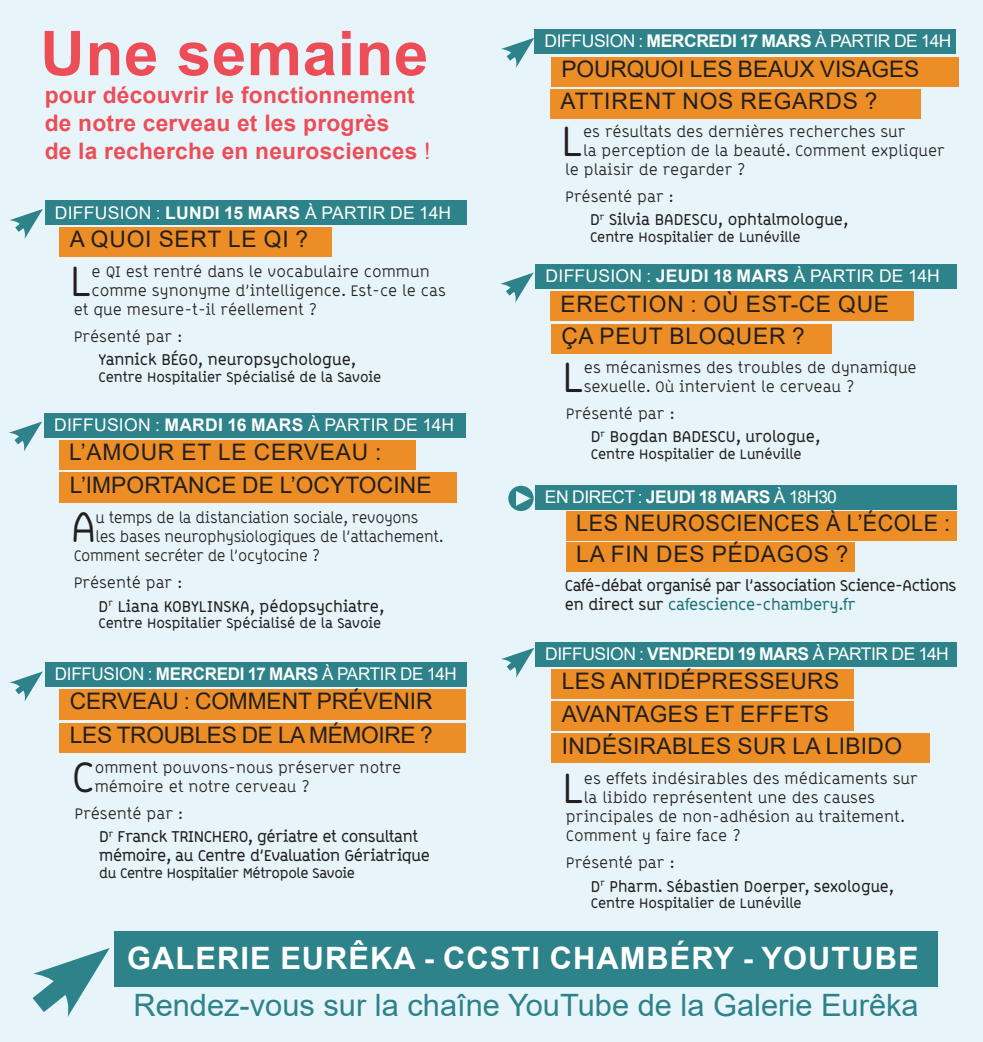
<style>
.page{position:relative;width:983px;height:1042px;background:#fff}
.page>*{position:absolute;margin:0;border:0;box-sizing:border-box;transform-origin:0 0}
.t1{font:700 61.95px "Arial";letter-spacing:.01em;color:#ed4d57}
.t2{font:43.93px "B Line Chambery";color:#231f20}
.t3{font:43.93px "B Line Chambery";color:#231f20;scale:.96 1}
.t4{font:30.8px "Arial";color:#2e8289}
.t5{font:700 30.8px "Arial";letter-spacing:.035em;color:#fff}
.t6{font:700 22.75px/28px "Arial";letter-spacing:.01em;color:#ed4d57}
.t7{font:22.75px "Arial";letter-spacing:.035em;color:#231f20}
.t8{font:22.75px/32.2px "Arial";letter-spacing:.015em;color:#231f20}
.t9{font:22.75px/32.2px "Arial";letter-spacing:-.005em;color:#231f20}
.t10{font:22.75px "Arial";letter-spacing:.015em;color:#231f20;scale:.95 1}
.t11{font:22.75px "Arial";letter-spacing:-.015em;color:#231f20}
.t12{font:17.5px "Arial";letter-spacing:-.015em;color:#fff}
.t13{font:17.5px "Arial";letter-spacing:.015em;color:#fff}
.t14{font:15.75px/18.9px "B Line Chambery";letter-spacing:-.005em;color:#231f20}
.t15{font:700 15.75px/23.1px "B Line Chambery";letter-spacing:-.01em;color:#231f20}
.t16{font:15.75px "B Line Chambery";letter-spacing:-.005em;color:#231f20;scale:.96 1}
.t17{font:700 15.75px/18.9px "B Line Chambery";letter-spacing:-.03em;color:#231f20}
.t18{font:700 14px "B Line Chambery";letter-spacing:-.005em;color:#231f20}
.s1{font-weight:400}
.s2{font-weight:700}
.s3{color:#227279}
</style>
<div class="page">
<div style="left:0;top:0;width:982px;height:1042px;background:#e7f5fb"></div>
<div style="left:45px;top:201px;width:421px;height:24px;background:#2e8289"></div>
<div style="left:534px;top:29px;width:422px;height:25px;background:#2e8289"></div>
<div style="left:534px;top:485px;width:422px;height:25px;background:#2e8289"></div>
<div style="left:44px;top:413px;width:422px;height:25px;background:#2e8289"></div>
<div style="left:535px;top:264px;width:422px;height:25px;background:#2e8289"></div>
<div style="left:45px;top:662px;width:421px;height:24px;background:#2e8289"></div>
<div style="left:535px;top:642px;width:421px;height:25px;background:#2e8289"></div>
<div style="left:60px;top:227px;width:271px;height:30px;background:#ed8d25"></div>
<div style="left:551px;top:57px;width:406px;height:29px;background:#ed8d25"></div>
<div style="left:550px;top:89px;width:370px;height:30px;background:#ed8d25"></div>
<div style="left:59px;top:440px;width:356px;height:30px;background:#ed8d25"></div>
<div style="left:114px;top:931px;width:823px;height:55px;background:#2e8289"></div>
<div style="left:550px;top:291px;width:363px;height:30px;background:#ed8d25"></div>
<div style="left:566px;top:511px;width:390px;height:30px;background:#ed8d25"></div>
<div style="left:60px;top:689px;width:406px;height:30px;background:#ed8d25"></div>
<div style="left:551px;top:669px;width:303px;height:30px;background:#ed8d25"></div>
<div style="left:60px;top:473px;width:396px;height:30px;background:#ed8d25"></div>
<div style="left:551px;top:324px;width:280px;height:30px;background:#ed8d25"></div>
<div style="left:566px;top:542px;width:288px;height:30px;background:#ed8d25"></div>
<div style="left:60px;top:722px;width:406px;height:30px;background:#ed8d25"></div>
<div style="left:551px;top:701px;width:303px;height:30px;background:#ed8d25"></div>
<div style="left:551px;top:733px;width:378px;height:30px;background:#ed8d25"></div>
<svg style="left:10px;top:209px;width:33px;height:30px"></svg>
<svg style="left:501px;top:38px;width:33px;height:30px"></svg>
<svg style="left:9px;top:421px;width:33px;height:31px"></svg>
<svg style="left:500px;top:273px;width:33px;height:30px"></svg>
<svg style="left:10px;top:671px;width:33px;height:30px"></svg>
<svg style="left:32px;top:948px;width:78px;height:69px"></svg>
<svg style="left:501px;top:648px;width:33px;height:30px"></svg>
<svg style="left:508px;top:486px;width:25px;height:25px"></svg>
<h1 class="t1" style="left:40px;top:10px;width:389px">Une semaine</h1>
<h3 class="t6" style="left:45px;top:81px;width:387px">pour découvrir le fonctionnement de notre cerveau et les progrès<br>de la recherche en neurosciences <span class="s1">!</span></h3>
<p class="t13" style="left:55px;top:200px;width:397px">DIFFUSION : <span class="s2">LUNDI 15 MARS</span> À PARTIR DE 14H</p>
<h3 class="t7" style="left:70px;top:224px;width:239px">A QUOI SERT LE QI ?</h3>
<h2 class="t2" style="left:69px;top:255px;width:24px">L</h2>
<p class="t14" style="left:92px;top:262px;width:339px">e QI est rentré dans le vocabulaire commun</p>
<p class="t14" style="left:92px;top:281px;width:356px">comme synonyme d’intelligence. Est-ce le cas</p>
<p class="t14" style="left:74px;top:300px;width:244px">et que mesure-t-il réellement ?</p>
<p class="t14" style="left:74px;top:327px;width:110px">Présenté par :</p>
<p class="t15" style="left:98px;top:348px;width:259px">Yannick BÉGO, neuropsychologue,</p>
<p class="t18" style="left:98px;top:368px;width:284px">Centre Hospitalier Spécialisé de la Savoie</p>
<p class="t13" style="left:54px;top:413px;width:401px">DIFFUSION : <span class="s2">MARDI 16 MARS</span> À PARTIR DE 14H</p>
<h3 class="t7" style="left:69px;top:437px;width:313px">L’AMOUR ET LE CERVEAU :</h3>
<h3 class="t8" style="left:70px;top:468px;width:363px">L’IMPORTANCE DE L’OCYTOCINE</h3>
<h2 class="t3" style="left:71px;top:502px;width:28px">A</h2>
<p class="t16" style="left:96px;top:509px;width:337px">u temps de la distanciation sociale, revoyons</p>
<p class="t16" style="left:96px;top:528px;width:363px">les bases neurophysiologiques de l’attachement.</p>
<p class="t16" style="left:74px;top:547px;width:258px">Comment secréter de l’ocytocine ?</p>
<p class="t15" style="left:98px;top:571px;width:287px;text-indent:-25px"><span class="s1">Présenté par :<br></span>D<sup>r</sup> Liana KOBYLINSKA, pédopsychiatre,</p>
<p class="t18" style="left:98px;top:615px;width:284px">Centre Hospitalier Spécialisé de la Savoie</p>
<p class="t12" style="left:55px;top:661px;width:403px">DIFFUSION : <span class="s2">MERCREDI 17 MARS</span> À PARTIR DE 14H</p>
<h3 class="t9" style="left:70px;top:685px;width:364px">CERVEAU : COMMENT PRÉVENIR</h3>
<h3 class="t11" style="left:70px;top:719px;width:364px">LES TROUBLES DE LA MÉMOIRE ?</h3>
<h2 class="t2" style="left:71px;top:751px;width:25px">C</h2>
<p class="t14" style="left:95px;top:758px;width:308px">omment pouvons-nous préserver notre mémoire et notre cerveau ?</p>
<p class="t15" style="left:99px;top:802px;width:320px;text-indent:-25px"><span class="s1">Présenté par :<br></span>D<sup>r</sup> Franck TRINCHERO, gériatre et consultant</p>
<p class="t15" style="left:99px;top:844px;width:332px">mémoire, au Centre d’Evaluation Gériatrique</p>
<p class="t18" style="left:99px;top:864px;width:257px">du Centre Hospitalier Métropole Savoie</p>
<p class="t12" style="left:544px;top:29px;width:408px">DIFFUSION : <span class="s2">MERCREDI 17 MARS</span> À PARTIR DE 14H</p>
<h3 class="t9" style="left:560px;top:53px;width:360px">POURQUOI LES BEAUX VISAGES<br>ATTIRENT NOS REGARDS ?</h3>
<h2 class="t2" style="left:560px;top:116px;width:24px">L</h2>
<p class="t14" style="left:583px;top:122px;width:324px">es résultats des dernières recherches sur</p>
<p class="t14" style="left:583px;top:141px;width:363px">la perception de la beauté. Comment expliquer</p>
<p class="t14" style="left:565px;top:160px;width:181px">le plaisir de regarder ?</p>
<p class="t15" style="left:590px;top:185px;width:259px;text-indent:-25px"><span class="s1">Présenté par :<br></span>D<sup>r</sup> Silvia BADESCU, ophtalmologue,</p>
<p class="t18" style="left:590px;top:229px;width:212px">Centre Hospitalier de Lunéville</p>
<p class="t13" style="left:545px;top:264px;width:395px">DIFFUSION : <span class="s2">JEUDI 18 MARS</span> À PARTIR DE 14H</p>
<h3 class="t7" style="left:560px;top:288px;width:330px">ERECTION : OÙ EST-CE QUE</h3>
<h3 class="t7" style="left:561px;top:320px;width:245px">ÇA PEUT BLOQUER ?</h3>
<h2 class="t2" style="left:561px;top:352px;width:24px">L</h2>
<p class="t14" style="left:583px;top:358px;width:334px">es mécanismes des troubles de dynamique sexuelle. Où intervient le cerveau ?</p>
<p class="t15" style="left:590px;top:402px;width:230px;text-indent:-25px"><span class="s1">Présenté par :<br></span>D<sup>r</sup> Bogdan BADESCU, urologue,</p>
<p class="t18" style="left:590px;top:446px;width:212px">Centre Hospitalier de Lunéville</p>
<p class="t12" style="left:544px;top:485px;width:293px">EN DIRECT : <span class="s2">JEUDI 18 MARS</span> À 18H30</p>
<h3 class="t10" style="left:576px;top:507px;width:395px">LES NEUROSCIENCES À L’ÉCOLE :</h3>
<h3 class="t7" style="left:576px;top:539px;width:274px">LA FIN DES PÉDAGOS ?</h3>
<p class="t17" style="left:564px;top:576px;width:393px">Café-débat organisé par l’association Science-Actions en direct sur <span class="s3">cafescience-chambery.fr</span></p>
<p class="t12" style="left:545px;top:642px;width:405px">DIFFUSION : <span class="s2">VENDREDI 19 MARS</span> À PARTIR DE 14H</p>
<h3 class="t8" style="left:561px;top:665px;width:279px">LES ANTIDÉPRESSEURS</h3>
<h3 class="t8" style="left:561px;top:697px;width:341px">AVANTAGES ET EFFETS<br>INDÉSIRABLES SUR LA LIBIDO</h3>
<h2 class="t2" style="left:561px;top:763px;width:24px">L</h2>
<p class="t14" style="left:583px;top:769px;width:335px">es effets indésirables des médicaments sur</p>
<p class="t14" style="left:583px;top:788px;width:293px">la libido représentent une des causes</p>
<p class="t14" style="left:566px;top:807px;width:340px">principales de non-adhésion au traitement.</p>
<p class="t14" style="left:566px;top:826px;width:176px">Comment y faire face ?</p>
<p class="t15" style="left:590px;top:851px;width:304px;text-indent:-25px"><span class="s1">Présenté par :<br></span>D<sup>r</sup> Pharm. Sébastien Doerper, sexologue,</p>
<p class="t18" style="left:590px;top:895px;width:212px">Centre Hospitalier de Lunéville</p>
<h3 class="t5" style="left:127px;top:936px;width:792px">GALERIE EURÊKA - CCSTI CHAMBÉRY - YOUTUBE</h3>
<h3 class="t4" style="left:133px;top:984px;width:786px">Rendez-vous sur la chaîne YouTube de la Galerie Eurêka</h3>
</div>
